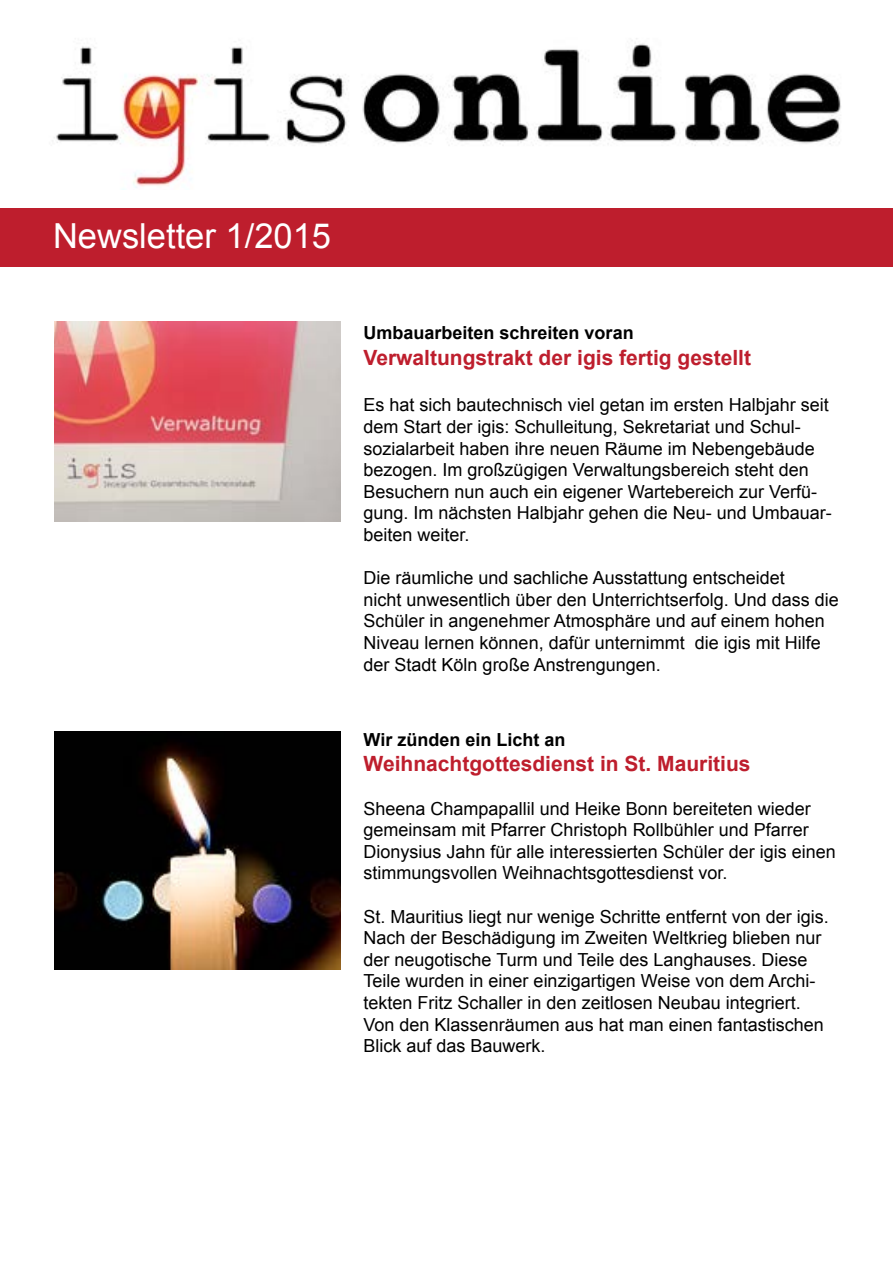
<style>
.page{position:relative;width:893px;height:1263px;background:#fff}
.page>*{position:absolute;margin:0;border:0;box-sizing:border-box;transform-origin:0 0}
.t1{font:34.5px "Arial";color:#fff}
.t2{font:700 21px "Arial";color:#be1e2d}
.t3{font:18px/21.6px "Arial";color:#000}
.t4{font:700 18px "Arial";color:#000}
</style>
<div class="page">
<img style="left:54px;top:322px;width:287px;height:200px">
<img style="left:54px;top:731px;width:287px;height:238px">
<div style="left:1px;top:208px;width:892px;height:59px;background:#be1e2d"></div>
<img style="left:52px;top:38px;width:789px;height:150px">
<h1 class="t1" style="left:53px;top:214px;width:280px">Newslet er 1/2015</h1>
<h1 class="t1" style="left:59px;top:214px;width:280px">Newsletter 1/2015</h1>
<p class="t4" style="left:364px;top:321px;width:272px">Umbauarbeiten schreiten voran</p>
<p class="t2" style="left:364px;top:343px;width:389px">Verwaltungstrakt der igis fertig gestellt</p>
<p class="t3" style="left:364px;top:394px;width:470px">Es hat sich bautechnisch viel getan im ersten Halbjahr seit dem Start der igis: Schulleitung, Sekretariat und Schul&shy;sozialarbeit haben ihre neuen Räume im Nebengebäude bezogen. Im großzügigen Verwaltungsbereich steht den Besuchern nun auch ein eigener Wartebereich zur Verfü&shy;gung. Im nächsten Halbjahr gehen die Neu- und Umbauar&shy;beiten weiter.</p>
<p class="t3" style="left:364px;top:567px;width:477px">Die räumliche und sachliche Ausstattung entscheidet<br>nicht unwesentlich über den Unterrichtserfolg. Und dass die Schüler in angenehmer Atmosphäre und auf einem hohen Niveau lernen können, dafür unternimmt die igis mit Hilfe der Stadt Köln große Anstrengungen.</p>
<p class="t4" style="left:364px;top:728px;width:203px">Wir zünden ein Licht an</p>
<p class="t2" style="left:364px;top:750px;width:389px">Weihnachtgottesdienst in St. Mauritius</p>
<p class="t3" style="left:364px;top:798px;width:474px">Sheena Champapallil und Heike Bonn bereiteten wieder gemeinsam mit Pfarrer Christoph Rollbühler und Pfarrer Dionysius Jahn für alle interessierten Schüler der igis einen stimmungsvollen Weihnachtsgottesdienst vor.</p>
<p class="t3" style="left:364px;top:906px;width:467px">St. Mauritius liegt nur wenige Schritte entfernt von der igis.<br>Nach der Beschädigung im Zweiten Weltkrieg blieben nur der neugotische Turm und Teile des Langhauses. Diese Teile wurden in einer einzigartigen Weise von dem Archi&shy;tekten Fritz Schaller in den zeitlosen Neubau integriert.<br>Von den Klassenräumen aus hat man einen fantastischen Blick auf das Bauwerk.</p>
</div>
